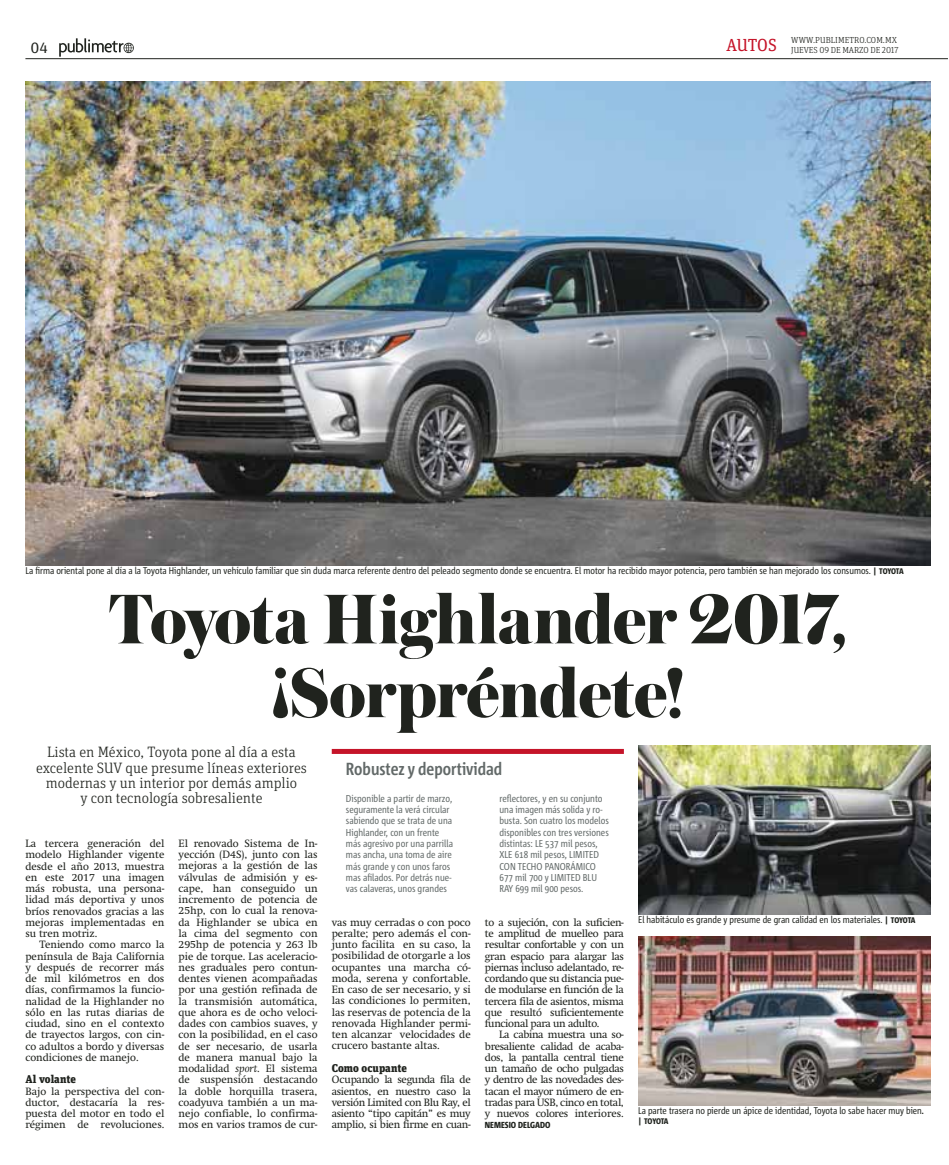
<style>
.page{position:relative;width:949px;height:1165px;background:#fff}
.page>*{position:absolute;margin:0;border:0;box-sizing:border-box;transform-origin:0 0}
.t1{font:800 73.75px/73.8px "Austin";letter-spacing:-.02em;color:#20231e;text-align:center}
.t2{font:700 17.5px "Corpid Cd OT";color:#626968}
.t3{font:300 15px/15px "Unit Slab Pro";color:#20231e;text-align:center}
.t4{font:15px "Unit Slab Pro";color:#20231e}
.t5{font:900 11.25px "Unit Slab Pro";color:#20231e}
.t6{font:10.5px/11.2px "Metro Swift";color:#20231e;text-align:justify}
.t7{font:10px/11.2px "Corpid Cd OT";color:#626968}
.t8{font:9.75px "Corpid Cd OT";color:#20231e}
.t9{font:300 8.75px "Unit Slab Pro";letter-spacing:-.005em;color:#20231e}
.t10{font:800 8.75px "Corpid Cd OT";color:#20231e}
.t11{font:800 8.12px "Corpid Cd OT";letter-spacing:-.03em;color:#20231e}
.s1{font-weight:800;font-size:8.12px}
.s2{font-style:italic}
</style>
<div class="page">
<img style="left:25px;top:81px;width:904px;height:484px">
<div style="left:331px;top:748px;width:292px;height:5px;background:#c51429"></div>
<img style="left:638px;top:745px;width:291px;height:169px">
<img style="left:638px;top:936px;width:291px;height:169px">
<hr style="left:25px;top:58px;width:922px;height:1px;background:#20231e">
<svg style="left:59px;top:38px;width:75px;height:19px"></svg>
<p class="t9" style="left:791px;top:37px;width:107px">WWW.PUBLIMETRO.COM.MX</p>
<h3 class="t4" style="left:30px;top:39px;width:19px">04</h3>
<p class="t9" style="left:726px;top:47px;width:173px"><sup>AUTOS</sup> JUEVES 09 DE MARZO DE 2017</p>
<p class="t8" style="left:25px;top:566px;width:879px">La firma oriental pone al día a la Toyota Highlander, un vehículo familiar que sin duda marca referente dentro del peleado segmento donde se encuentra. El motor ha recibido mayor potencia, pero también se han mejorado los consumos. <span class="s1">| TOYOTA</span></p>
<h1 class="t1" style="left:109px;top:589px;width:739px">Toyota Highlander 2017, ¡Sorpréndete!</h1>
<h3 class="t3" style="left:36px;top:746px;width:272px">Lista en México, Toyota pone al día a esta excelente SUV que presume líneas exteriores modernas y un interior por demás amplio<br>y con tecnología sobresaliente</h3>
<p class="t6" style="left:25px;top:838px;width:140px">La tercera generación del modelo Highlander vigente desde el año 2013, muestra en este 2017 una imagen más robusta, una persona&shy;lidad más deportiva y unos bríos renovados gracias a las mejoras implementadas en su tren motriz.</p>
<p class="t6" style="left:25px;top:939px;width:140px;text-indent:14px">Teniendo como marco la península de Baja California y después de recorrer más de mil kilómetros en dos días, confirmamos la funcio&shy;nalidad de la Highlander no sólo en las rutas diarias de ciudad, sino en el contexto de trayectos largos, con cin&shy;co adultos a bordo y diversas condiciones de manejo.</p>
<p class="t5" style="left:25px;top:1075px;width:52px">Al volante</p>
<p class="t6" style="left:25px;top:1085px;width:140px">Bajo la perspectiva del con&shy;ductor, destacaría la res&shy;puesta del motor en todo el régimen de revoluciones.</p>
<p class="t6" style="left:178px;top:838px;width:140px">El renovado Sistema de In&shy;yección (D4S), junto con las mejoras a la gestión de las válvulas de admisión y es&shy;cape, han conseguido un incremento de potencia de 25hp, con lo cual la renova&shy;da Highlander se ubica en la cima del segmento con 295hp de potencia y 263 lb pie de torque. Las aceleracio&shy;nes graduales pero contun&shy;dentes vienen acompañadas por una gestión refinada de la transmisión automática, que ahora es de ocho veloci&shy;dades con cambios suaves, y con la posibilidad, en el caso de ser necesario, de usarla de manera manual bajo la modalidad <span class="s2">sport</span>. El sistema de suspensión destacando la doble horquilla trasera, coadyuva también a un ma&shy;nejo confiable, lo confirma&shy;mos en varios tramos de cur-</p>
<h2 class="t2" style="left:346px;top:760px;width:158px">Robustez y deportividad</h2>
<p class="t7" style="left:346px;top:793px;width:108px">Disponible a partir de marzo, seguramente la verá circular sabiendo que se trata de una<br>Highlander, con un frente más agresivo por una parrilla mas ancha, una toma de aire más grande y con unos faros mas afilados. Por detrás nue&shy;vas calaveras, unos grandes</p>
<p class="t7" style="left:499px;top:793px;width:111px">reflectores, y en su conjunto una imagen más solida y ro&shy;busta. Son cuatro los modelos disponibles con tres versiones distintas: LE 537 mil pesos,<br>XLE 618 mil pesos, LIMITED<br>CON TECHO PANORÁMICO<br>677 mil 700 y LIMITED BLU<br>RAY 699 mil 900 pesos.</p>
<p class="t6" style="left:331px;top:916px;width:140px">vas muy cerradas o con poco peralte; pero además el con&shy;junto facilita en su caso, la posibilidad de otorgarle a los ocupantes una marcha có&shy;moda, serena y confortable.<br>En caso de ser necesario, y si las condiciones lo permiten, las reservas de potencia de la renovada Highlander permi&shy;ten alcanzar velocidades de crucero bastante altas.</p>
<p class="t5" style="left:331px;top:1063px;width:77px">Como ocupante</p>
<p class="t6" style="left:331px;top:1074px;width:140px">Ocupando la segunda fila de asientos, en nuestro caso la versión Limited con Blu Ray, el asiento “tipo capitán” es muy amplio, si bien firme en cuan-</p>
<p class="t6" style="left:484px;top:916px;width:140px">to a sujeción, con la suficien&shy;te amplitud de muelleo para resultar confortable y con un gran espacio para alargar las piernas incluso adelantado, re&shy;cordando que su distancia pue&shy;de modularse en función de la tercera fila de asientos, misma que resultó suficientemente funcional para un adulto.</p>
<p class="t6" style="left:484px;top:1029px;width:140px;text-indent:14px">La cabina muestra una so&shy;bresaliente calidad de acaba&shy;dos, la pantalla central tiene un tamaño de ocho pulgadas y dentro de las novedades des&shy;tacan el mayor número de en&shy;tradas para USB, cinco en total, y nuevos colores interiores.</p>
<p class="t10" style="left:484px;top:1120px;width:67px">NEMESIO DELGADO</p>
<p class="t8" style="left:638px;top:914px;width:278px">El habitáculo es grande y presume de gran calidad en los materiales. <span class="s1">| TOYOTA</span></p>
<p class="t8" style="left:638px;top:1106px;width:287px">La parte trasera no pierde un ápice de identidad, Toyota lo sabe hacer muy bien<span class="s1">.</span></p>
<p class="t11" style="left:638px;top:1116px;width:32px">| TOYOTA</p>
</div>
